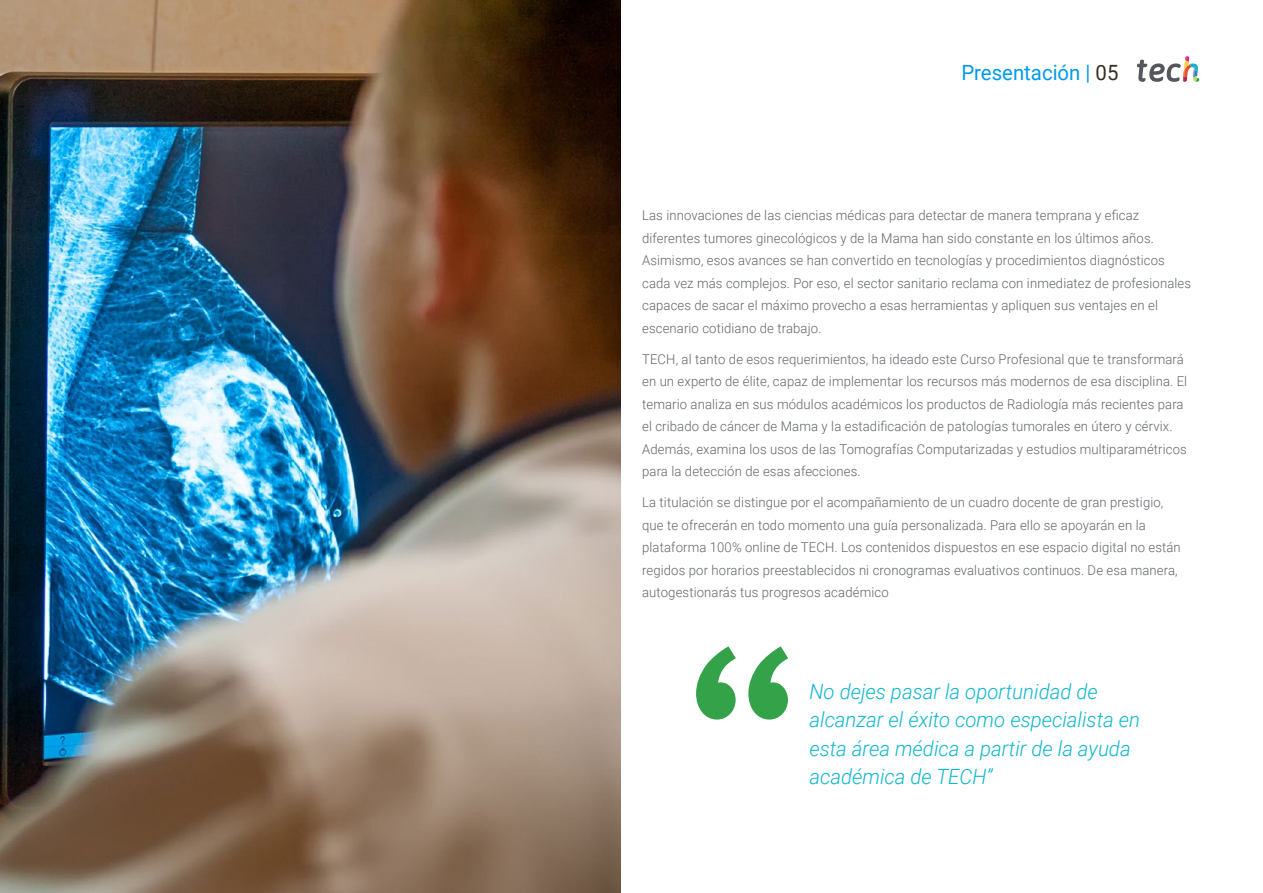
<style>
.page{position:relative;width:1263px;height:893px;background:#fff}
.page>*{position:absolute;margin:0;border:0;box-sizing:border-box;transform-origin:0 0}
.t1{font:italic 300 21px/28.5px "Roboto";color:#0fb6cf}
.t2{font:21px "Roboto";color:#009aeb}
.t3{font:300 13.5px/22.5px "Roboto";letter-spacing:.01em;color:#61646a}
.s1{color:#312e20}
</style>
<div class="page">
<svg style="left:696px;top:646px;width:92px;height:74px"></svg>
<img style="left:0;top:0;width:621px;height:893px">
<svg style="left:1137px;top:56px;width:62px;height:26px"></svg>
<h1 class="t2" style="left:961px;top:57px;width:159px">Presentación | <span class="s1">05</span></h1>
<p class="t3" style="left:642px;top:204px;width:550px">Las innovaciones de las ciencias médicas para detectar de manera temprana y eficaz diferentes tumores ginecológicos y de la Mama han sido constante en los últimos años.<br>Asimismo, esos avances se han convertido en tecnologías y procedimientos diagnósticos cada vez más complejos. Por eso, el sector sanitario reclama con inmediatez de profesionales capaces de sacar el máximo provecho a esas herramientas y apliquen sus ventajes en el escenario cotidiano de trabajo.</p>
<p class="t3" style="left:642px;top:347px;width:547px">TECH, al tanto de esos requerimientos, ha ideado este Curso Profesional que te transformará en un experto de élite, capaz de implementar los recursos más modernos de esa disciplina. El temario analiza en sus módulos académicos los productos de Radiología más recientes para el cribado de cáncer de Mama y la estadificación de patologías tumorales en útero y cérvix.<br>Además, examina los usos de las Tomografías Computarizadas y estudios multiparamétricos para la detección de esas afecciones.</p>
<p class="t3" style="left:642px;top:491px;width:540px">La titulación se distingue por el acompañamiento de un cuadro docente de gran prestigio, que te ofrecerán en todo momento una guía personalizada. Para ello se apoyarán en la plataforma 100% online de TECH. Los contenidos dispuestos en ese espacio digital no están regidos por horarios preestablecidos ni cronogramas evaluativos continuos. De esa manera, autogestionarás tus progresos académico</p>
<h1 class="t1" style="left:809px;top:676px;width:332px">No dejes pasar la oportunidad de alcanzar el éxito como especialista en esta área médica a partir de la ayuda académica de TECH”</h1>
</div>
